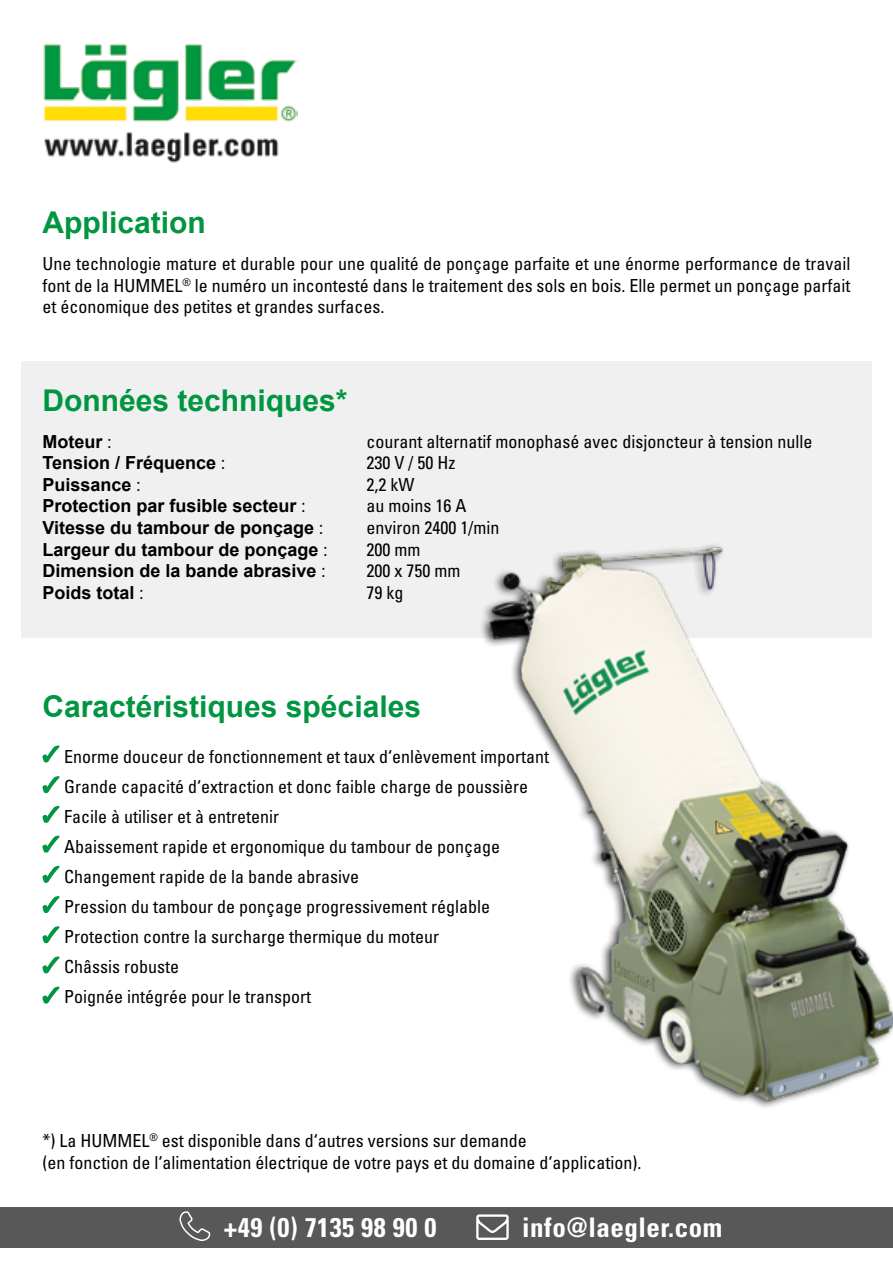
<style>
.page{position:relative;width:893px;height:1263px;background:#fff}
.page>*{position:absolute;margin:0;border:0;box-sizing:border-box;transform-origin:0 0}
.t1{font:700 30px "Arial";color:#009641}
.t2{font:700 condensed 27px "Univers LT Std";letter-spacing:.02em;color:#fff}
.t3{font:condensed 18px/30px "Univers LT Pro";color:#000}
.t4{font:condensed 18px/21.6px "Univers LT Pro";color:#020203;text-align:justify}
.t5{font:700 18px "Arial";color:#000}
.s1{font-family:"Univers LT Pro";font-weight:400;font-stretch:condensed}
</style>
<div class="page">
<div style="left:21px;top:361px;width:851px;height:277px;background:#f0f0f0"></div>
<svg style="left:42px;top:926px;width:18px;height:18px"></svg>
<svg style="left:42px;top:896px;width:18px;height:17px"></svg>
<svg style="left:42px;top:865px;width:18px;height:18px"></svg>
<svg style="left:42px;top:835px;width:18px;height:18px"></svg>
<svg style="left:42px;top:805px;width:18px;height:18px"></svg>
<svg style="left:42px;top:776px;width:18px;height:18px"></svg>
<svg style="left:42px;top:745px;width:18px;height:18px"></svg>
<svg style="left:42px;top:986px;width:18px;height:18px"></svg>
<svg style="left:42px;top:956px;width:18px;height:18px"></svg>
<img style="left:481px;top:544px;width:412px;height:564px">
<img style="left:43px;top:43px;width:255px;height:120px">
<div style="left:0;top:1207px;width:893px;height:41px;background:#595858"></div>
<svg style="left:179px;top:1211px;width:32px;height:30px"></svg>
<svg style="left:476px;top:1214px;width:33px;height:26px"></svg>
<h1 class="t1" style="left:43px;top:202px;width:165px">Application</h1>
<p class="t4" style="left:43px;top:253px;width:809px">Une technologie mature et durable pour une qualité de ponçage parfaite et une énorme performance de travail font de la HUMMEL<sup>®</sup> le numéro un incontesté dans le traitement des sols en bois. Elle permet un ponçage parfait et économique des petites et grandes surfaces.</p>
<h1 class="t1" style="left:43px;top:379px;width:307px">Données techniques*</h1>
<p class="t5" style="left:43px;top:428px;width:70px">Moteur <span class="s1">:</span></p>
<p class="t3" style="left:367px;top:426px;width:447px">courant alternatif monophasé avec disjoncteur à tension nulle</p>
<p class="t5" style="left:43px;top:450px;width:184px">Tension / Fréquence <span class="s1">:</span></p>
<p class="t3" style="left:367px;top:447px;width:90px">230 V / 50 Hz</p>
<p class="t5" style="left:43px;top:472px;width:100px">Puissance <span class="s1">:</span></p>
<p class="t3" style="left:367px;top:469px;width:49px">2,2 kW</p>
<p class="t5" style="left:43px;top:493px;width:265px">Protection par fusible secteur <span class="s1">:</span></p>
<p class="t3" style="left:367px;top:491px;width:101px">au moins 16 A</p>
<p class="t5" style="left:43px;top:515px;width:282px">Vitesse du tambour de ponçage <span class="s1">:</span></p>
<p class="t3" style="left:367px;top:512px;width:134px">environ 2400 1/min</p>
<p class="t5" style="left:43px;top:536px;width:287px">Largeur du tambour de ponçage <span class="s1">:</span></p>
<p class="t3" style="left:367px;top:534px;width:55px">200 mm</p>
<p class="t5" style="left:43px;top:558px;width:285px">Dimension de la bande abrasive <span class="s1">:</span></p>
<p class="t3" style="left:367px;top:555px;width:95px">200 x 750 mm</p>
<p class="t5" style="left:43px;top:580px;width:102px">Poids total <span class="s1">:</span></p>
<p class="t3" style="left:367px;top:577px;width:38px">79 kg</p>
<h1 class="t1" style="left:43px;top:686px;width:380px">Caractéristiques spéciales</h1>
<p class="t3" style="left:64px;top:741px;width:486px">Enorme douceur de fonctionnement et taux d‘enlèvement important Grande capacité d‘extraction et donc faible charge de poussière Facile à utiliser et à entretenir<br>Abaissement rapide et ergonomique du tambour de ponçage Changement rapide de la bande abrasive<br>Pression du tambour de ponçage progressivement réglable Protection contre la surcharge thermique du moteur<br>Châssis robuste<br>Poignée intégrée pour le transport</p>
<p class="t3" style="left:43px;top:1130px;width:600px;line-height:21.6px">*) La HUMMEL<sup>®</sup> est disponible dans d‘autres versions sur demande<br>(en fonction de l‘alimentation électrique de votre pays et du domaine d‘application).</p>
<h2 class="t2" style="left:224px;top:1210px;width:214px">+49 (0) 7135 98 90 0</h2>
<h2 class="t2" style="left:522px;top:1210px;width:202px">info@laegler.com</h2>
</div>
